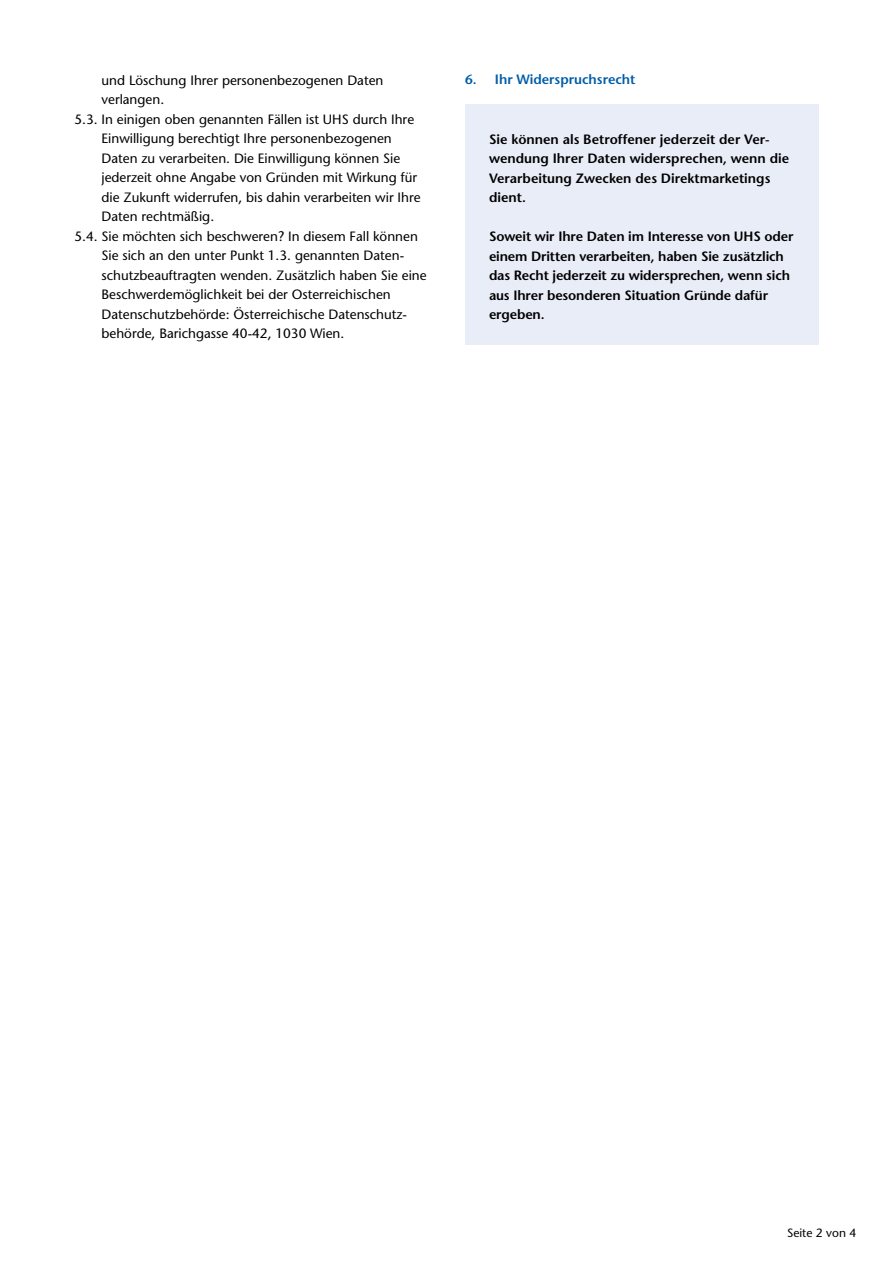
<style>
.page{position:relative;width:893px;height:1263px;background:#fff}
.page>*{position:absolute;margin:0;border:0;box-sizing:border-box;transform-origin:0 0}
.t1{font:13.5px "Stone Sans";color:#000}
.t2{font:600 13.5px/19.5px "Stone Sans";letter-spacing:-.01em;color:#000}
.t3{font:600 13.5px "Stone Sans";color:#005da9}
.t4{font:12px "Stone Sans";color:#000}
</style>
<div class="page">
<div style="left:465px;top:105px;width:354px;height:240px;background:#e9edf8"></div>
<p class="t1" style="left:102px;top:72px;width:283px">und Löschung Ihrer personenbezogenen Daten</p>
<p class="t1" style="left:102px;top:91px;width:64px">verlangen.</p>
<p class="t1" style="left:74px;top:111px;width:341px">5.3. In einigen oben genannten Fällen ist UHS durch Ihre</p>
<p class="t1" style="left:102px;top:130px;width:292px">Einwilligung berechtigt Ihre personenbezogenen</p>
<p class="t1" style="left:102px;top:150px;width:300px">Daten zu verarbeiten. Die Einwilligung können Sie</p>
<p class="t1" style="left:102px;top:169px;width:317px">jederzeit ohne Angabe von Gründen mit Wirkung für</p>
<p class="t1" style="left:102px;top:189px;width:321px">die Zukunft widerrufen, bis dahin verarbeiten wir Ihre</p>
<p class="t1" style="left:102px;top:208px;width:114px">Daten rechtmäßig.</p>
<p class="t1" style="left:74px;top:228px;width:345px">5.4. Sie möchten sich beschweren? In diesem Fall können</p>
<p class="t1" style="left:102px;top:247px;width:304px">Sie sich an den unter Punkt 1.3. genannten Daten-</p>
<p class="t1" style="left:102px;top:267px;width:327px">schutzbeauftragten wenden. Zusätzlich haben Sie eine</p>
<p class="t1" style="left:102px;top:286px;width:291px">Beschwerdemöglichkeit bei der Osterreichischen</p>
<p class="t1" style="left:102px;top:306px;width:306px">Datenschutzbehörde: Österreichische Datenschutz-</p>
<p class="t1" style="left:102px;top:325px;width:244px">behörde, Barichgasse 40-42, 1030 Wien.</p>
<p class="t3" style="left:465px;top:72px;width:172px">6. Ihr Widerspruchsrecht</p>
<p class="t2" style="left:489px;top:129px;width:302px">Sie können als Betroffener jederzeit der Ver&shy;wendung Ihrer Daten widersprechen, wenn die Verarbeitung Zwecken des Direktmarketings dient.</p>
<p class="t2" style="left:489px;top:227px;width:306px">Soweit wir Ihre Daten im Interesse von UHS oder einem Dritten verarbeiten, haben Sie zusätzlich das Recht jederzeit zu widersprechen, wenn sich aus Ihrer besonderen Situation Gründe dafür ergeben.</p>
<p class="t4" style="left:787px;top:1225px;width:71px">Seite 2 von 4</p>
</div>
